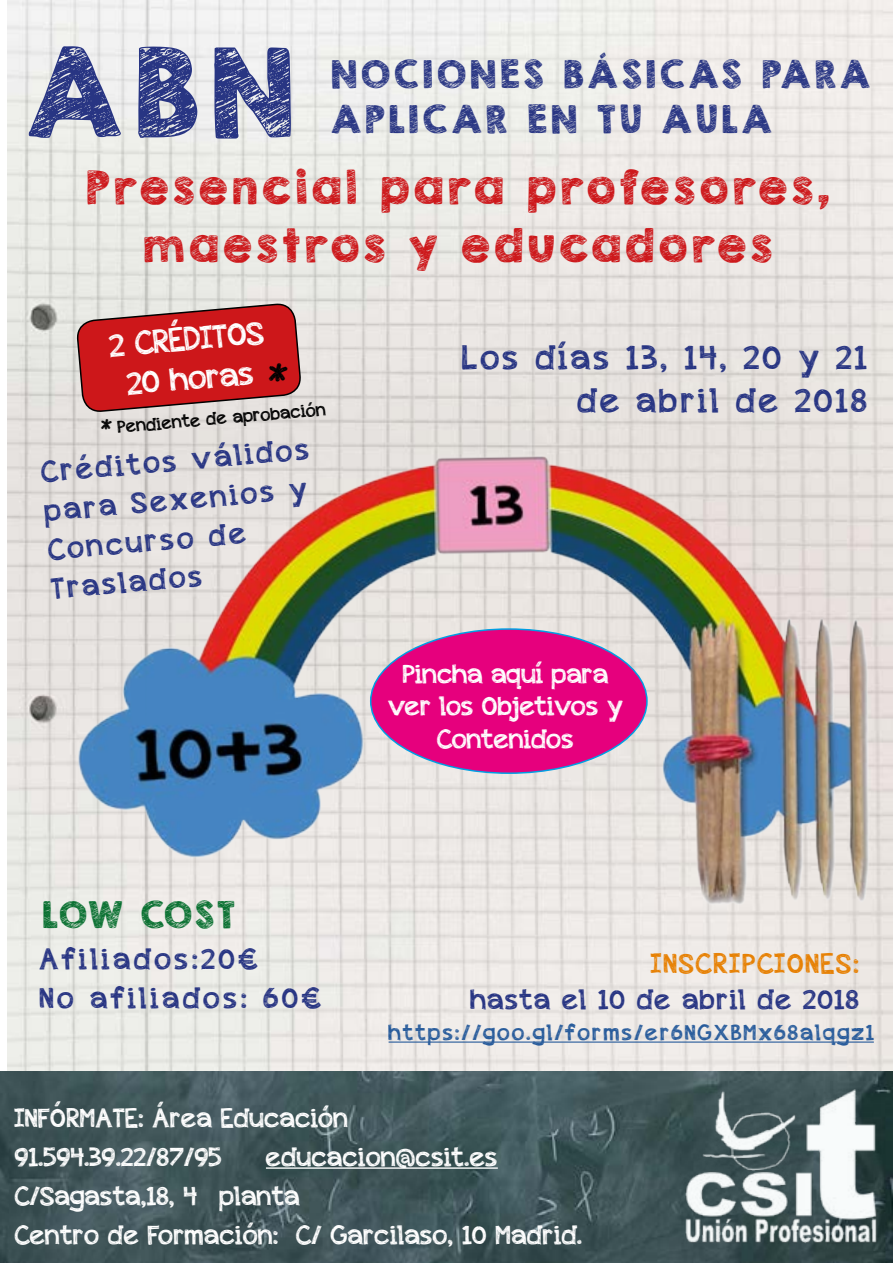
<style>
.page{position:relative;width:893px;height:1263px;background:#fff}
.page>*{position:absolute;margin:0;border:0;box-sizing:border-box;transform-origin:0 0}
.t1{font:120px "KG Broken Vessels Sketch";color:#283583}
.t2{font:45px/58.5px "KG Broken Vessels Sketch";letter-spacing:.09em;color:#cd171a;text-align:center}
.t3{font:42px "Urban Class";color:#000}
.t4{font:37.5px/45px "KG Broken Vessels Sketch";letter-spacing:.1em;color:#283583}
.t5{font:36px "KG Broken Vessels Sketch";letter-spacing:.035em;color:#087030}
.t6{font:34.5px/43.5px "appleberry";letter-spacing:.09em;color:#283583;text-align:right}
.t7{font:33px/39.6px "appleberry";color:#fff;text-align:center}
.t8{font:30px/39px "appleberry";letter-spacing:.12em;color:#283583}
.t9{font:28.5px "appleberry";letter-spacing:.05em;color:#283583}
.t10{font:28.5px "appleberry";letter-spacing:.07em;color:#e78104}
.t11{font:27px/39px "appleberry";letter-spacing:.01em;color:#fff}
.t12{font:24px "Urban Class";color:#000}
.t13{font:22.5px "appleberry";letter-spacing:.1em;color:#275b9b}
.t14{font:18px "appleberry";color:#000}
</style>
<div class="page">
<img style="left:7px;top:0;width:886px;height:1071px">
<img style="left:0;top:1071px;width:893px;height:192px">
<img style="left:7px;top:424px;width:886px;height:521px">
<hr style="left:266px;top:1167px;width:232px;height:2px;background:#fff">
<img style="left:680px;top:1089px;width:200px;height:154px">
<div style="left:371px;top:629px;width:276px;height:144px;background:#e6007d;border-radius:50%"></div>
<hr style="left:389px;top:1041px;width:485px;height:2px;background:#275b9b">
<svg style="left:76px;top:286px;width:226px;height:143px;background:#cf6363"></svg>
<h1 class="t1" style="left:26px;top:19px;width:270px">ABN</h1>
<h3 class="t4" style="left:331px;top:52px;width:541px">NOCIONES BÁSICAS PARA<br>APLICAR EN TU AULA</h3>
<h2 class="t2" style="left:86px;top:158px;width:745px">Presencial para profesores, maestros y educadores</h2>
<p class="t7" style="left:108px;top:325px;width:156px;rotate:-5deg">2 CRÉDITOS<br>20 horas</p>
<h3 class="t3" style="left:267px;top:360px;width:22px">*</h3>
<p class="t14" style="left:117px;top:415px;width:211px;rotate:-5deg">Pendiente de aprobación</p>
<p class="t12" style="left:100px;top:417px;width:13px">*</p>
<p class="t8" style="left:40px;top:452px;width:270px;rotate:-5deg">Créditos válidos para Sexenios y<br>Concurso de<br>Traslados</p>
<h3 class="t5" style="left:43px;top:892px;width:194px">LOW COST</h3>
<p class="t8" style="left:40px;top:939px;width:283px">Afiliados:20€<br>No afiliados: 60€</p>
<p class="t6" style="left:462px;top:334px;width:406px">Los días 13, 14, 20 y 21 de abril de 2018</p>
<p class="t11" style="left:388px;top:657px;width:236px;line-height:32.4px;text-align:center">Pincha aquí para ver los Objetivos y<br>Contenidos</p>
<p class="t10" style="left:651px;top:944px;width:209px">INSCRIPCIONES:</p>
<p class="t9" style="left:470px;top:980px;width:390px">hasta el 10 de abril de 2018</p>
<p class="t13" style="left:389px;top:1017px;width:487px">https://goo.gl/forms/er6NGXBMx68alqgz1</p>
<p class="t11" style="left:15px;top:1098px;width:335px">INFÓRMATE: Área Educación<br>91.594.39.22/87/95</p>
<p class="t11" style="left:15px;top:1137px;width:569px;text-indent:251px">educacion@csit.es<br>C/Sagasta,18, 4ª planta<br>Centro de Formación: C/ Garcilaso, 10 Madrid.</p>
</div>
